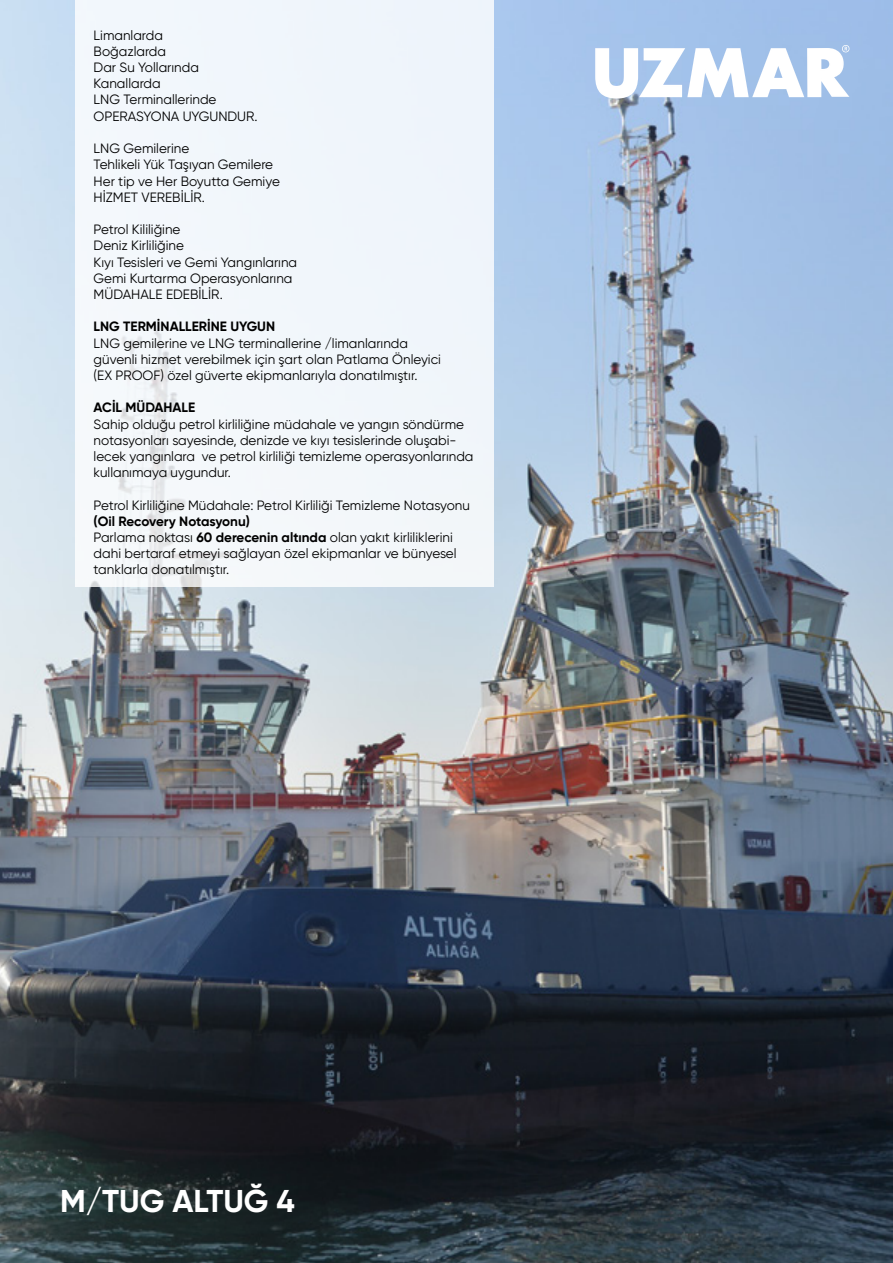
<style>
.page{position:relative;width:893px;height:1263px;background:#fff}
.page>*{position:absolute;margin:0;border:0;box-sizing:border-box;transform-origin:0 0}
.t1{font:700 31.5px "Gilroy";color:#fff}
.t2{font:13.5px/16.2px "Gilroy";color:#000}
.t3{font:700 13.5px "Gilroy";color:#000}
.s1{font-weight:700}
</style>
<div class="page">
<img style="left:0;top:0;width:893px;height:1263px">
<div style="left:75px;top:0;width:419px;height:587px;background:#f2f6fb"></div>
<svg style="left:595px;top:45px;width:254px;height:54px"></svg>
<p class="t2" style="left:94px;top:27px;width:165px">Limanlarda<br>Boğazlarda<br>Dar Su Yollarında<br>Kanallarda<br>LNG Terminallerinde<br>OPERASYONA UYGUNDUR.</p>
<p class="t2" style="left:94px;top:140px;width:188px">LNG Gemilerine<br>Tehlikeli Yük Taşıyan Gemilere<br>Her tip ve Her Boyutta Gemiye<br>HİZMET VEREBİLİR.</p>
<p class="t2" style="left:94px;top:221px;width:205px">Petrol Kililiğine<br>Deniz Kirliliğine<br>Kıyı Tesisleri ve Gemi Yangınlarına<br>Gemi Kurtarma Operasyonlarına<br>MÜDAHALE EDEBİLİR.</p>
<p class="t3" style="left:94px;top:318px;width:183px">LNG TERMİNALLERİNE UYGUN</p>
<p class="t2" style="left:94px;top:335px;width:349px">LNG gemilerine ve LNG terminallerine /limanlarında güvenli hizmet verebilmek için şart olan Patlama Önleyici (EX PROOF) özel güverte ekipmanlarıyla donatılmıştır.</p>
<p class="t3" style="left:94px;top:399px;width:103px">ACİL MÜDAHALE</p>
<p class="t2" style="left:94px;top:416px;width:381px">Sahip olduğu petrol kirliliğine müdahale ve yangın söndürme notasyonları sayesinde, denizde ve kıyı tesislerinde oluşabi&shy;lecek yangınlara ve petrol kirliliği temizleme operasyonlarında kullanımaya uygundur.</p>
<p class="t2" style="left:94px;top:497px;width:378px">Petrol Kirliliğine Müdahale: Petrol Kirliliği Temizleme Notasyonu</p>
<p class="t2" style="left:94px;top:513px;width:364px"><span class="s1">(Oil Recovery Notasyonu)<br></span>Parlama noktası <span class="s1">60 derecenin altında</span> olan yakıt kirliliklerini dahi bertaraf etmeyi sağlayan özel ekipmanlar ve bünyesel tanklarla donatılmıştır.</p>
<h1 class="t1" style="left:60px;top:1181px;width:236px">M/TUG ALTUĞ 4</h1>
</div>
